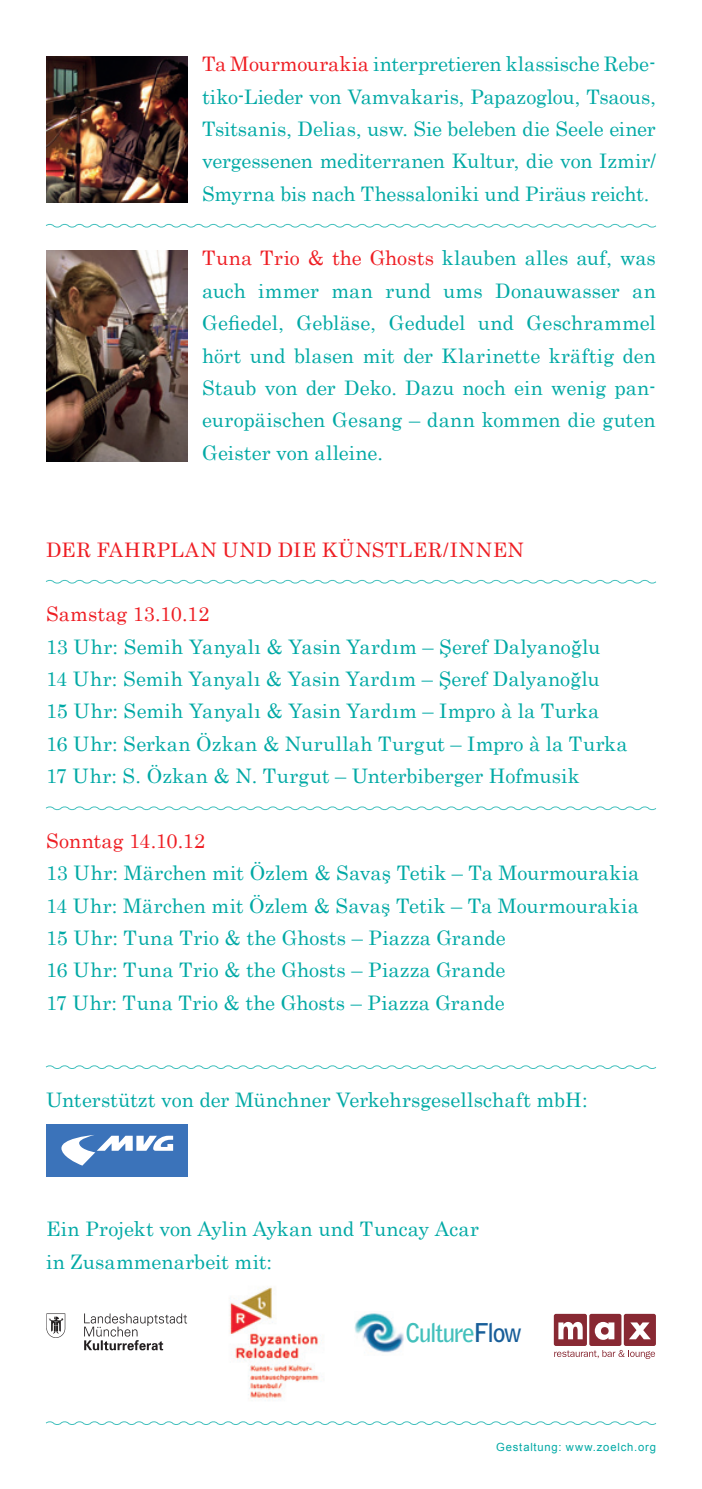
<style>
.page{position:relative;width:702px;height:1489px;background:#fff}
.page>*{position:absolute;margin:0;border:0;box-sizing:border-box;transform-origin:0 0}
.t1{font:700 25.75px "Bell Gothic Std";color:#43c0bc}
.t2{font:20px/32.2px "Century";letter-spacing:.005em;color:#00a9a5}
.t3{font:20px "Century";letter-spacing:.03em;color:#ee1d23}
.t4{font:11.25px "Arial";letter-spacing:.07em;color:#00a9a5}
.s1{color:#ee1d23}
.s2{font-family:"Century Schoolbook"}
.s3{color:#185e99}
</style>
<div class="page">
<svg style="left:46px;top:223px;width:611px;height:5px"></svg>
<svg style="left:46px;top:579px;width:610px;height:5px"></svg>
<svg style="left:46px;top:806px;width:611px;height:5px"></svg>
<svg style="left:46px;top:1065px;width:611px;height:4px"></svg>
<svg style="left:46px;top:1421px;width:611px;height:4px"></svg>
<img style="left:46px;top:57px;width:142px;height:145px">
<img style="left:46px;top:251px;width:142px;height:210px">
<img style="left:355px;top:1313px;width:49px;height:40px">
<img style="left:46px;top:1313px;width:141px;height:37px">
<img style="left:229px;top:1287px;width:93px;height:113px">
<div style="left:46px;top:1124px;width:142px;height:52px;background:#3b73ba"></div>
<svg style="left:61px;top:1135px;width:112px;height:30px"></svg>
<svg style="left:553px;top:1313px;width:103px;height:45px"></svg>
<p class="t2" style="left:202px;top:46px;width:455px;text-align:justify"><span class="s1">Ta Mourmourakia</span> interpretieren klassische Rebe&shy;tiko-Lieder von Vamvakaris, Papazoglou, Tsaous, Tsitsanis, Delias, usw. Sie beleben die Seele einer vergessenen mediterranen Kultur, die von Izmir/ Smyrna bis nach Thessaloniki und Piräus reicht.</p>
<p class="t2" style="left:202px;top:240px;width:455px;text-align:justify"><span class="s1">Tuna Trio &amp; the Ghosts</span> klauben alles auf, was auch immer man rund ums Donauwasser an Gefiedel, Gebläse, Gedudel und Geschrammel hört und blasen mit der Klarinette kräftig den Staub von der Deko. Dazu noch ein wenig pan&shy;europäischen Gesang – dann kommen die guten Geister von alleine.</p>
<p class="t3" style="left:46px;top:532px;width:479px">DER FAHRPLAN UND DIE KÜNSTLER/INNEN</p>
<p class="t2" style="left:46px;top:596px;width:583px"><span class="s1">Samstag 13.10.12<br></span>13 Uhr<span class="s2">:</span> Semih Yanyalı &amp; Yasin Yardım – Şeref Dalyanoğlu<br>14 Uhr<span class="s2">:</span> Semih Yanyalı &amp; Yasin Yardım – Şeref Dalyanoğlu<br>15 Uhr<span class="s2">:</span> Semih Yanyalı &amp; Yasin Yardım – Impro à la Turka<br>16 Uhr<span class="s2">:</span> Serkan Özkan &amp; Nurullah Turgut – Impro à la Turka <span class="s2">17 Uhr:</span> S. Özkan &amp; N. Turgut – Unterbiberger Hofmusik</p>
<p class="t2" style="left:46px;top:822px;width:594px"><span class="s1">Sonntag 14.10.12<br></span>13 Uhr<span class="s2">:</span> Märchen mit Özlem &amp; Savaş Tetik – Ta Mourmourakia 14 Uhr<span class="s2">:</span> Märchen mit Özlem &amp; Savaş Tetik – Ta Mourmourakia 15 Uhr<span class="s2">:</span> Tuna Trio &amp; the Ghosts – Piazza Grande<br>16 Uhr<span class="s2">:</span> Tuna Trio &amp; the Ghosts – Piazza Grande<br>17 Uhr<span class="s2">:</span> Tuna Trio &amp; the Ghosts – Piazza Grande</p>
<p class="t2" style="left:46px;top:1081px;width:543px">Unterstützt von der Münchner Verkehrsgesellschaft mbH<span class="s2">:</span></p>
<p class="t2" style="left:46px;top:1211px;width:434px">Ein Projekt von Aylin Aykan und Tuncay Acar in Zusammenarbeit mit<span class="s2">:</span></p>
<p class="t1" style="left:405px;top:1316px;width:118px">Culture<span class="s3">Flow</span></p>
<p class="t4" style="left:496px;top:1439px;width:161px">Gestaltung: www.zoelch.org</p>
</div>
